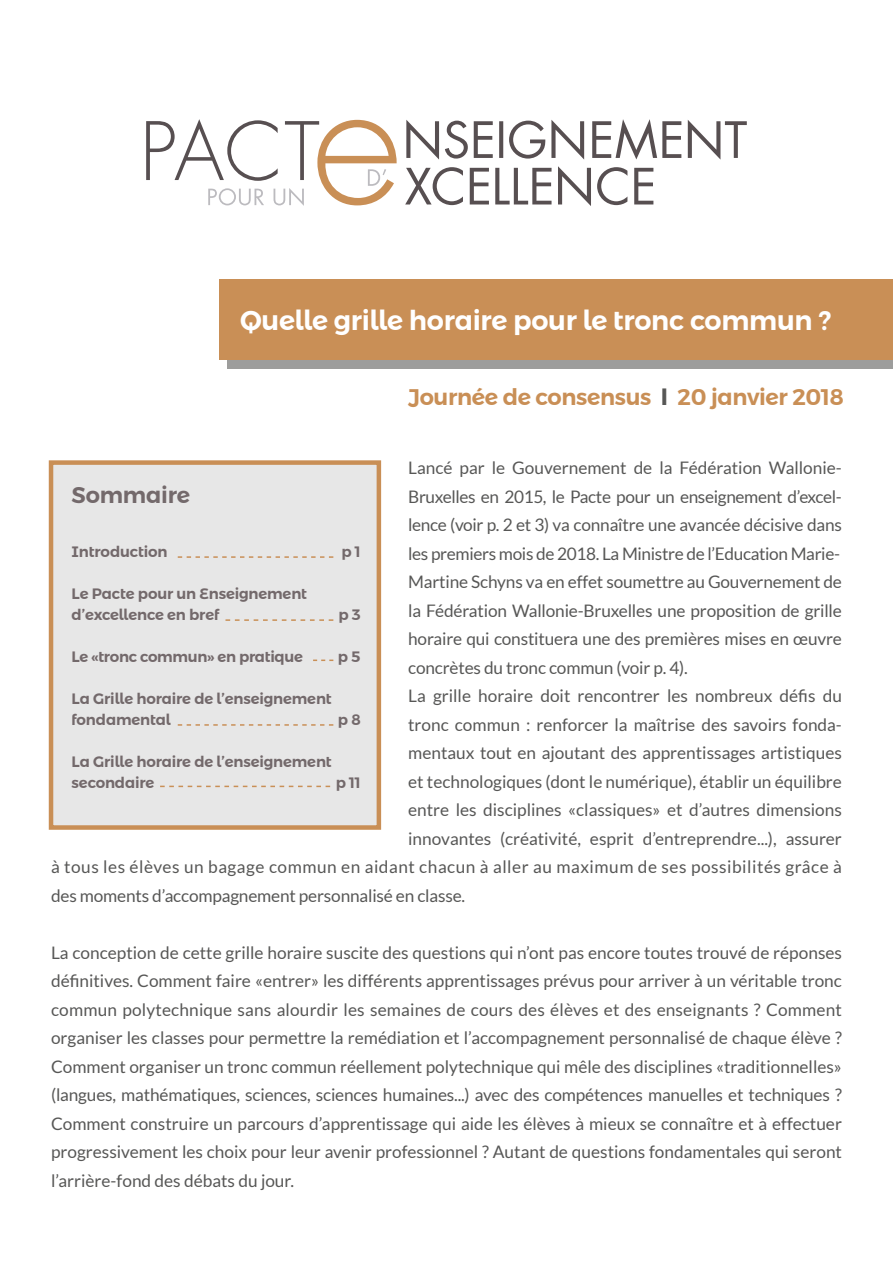
<style>
.page{position:relative;width:893px;height:1263px;background:#fff}
.page>*{position:absolute;margin:0;border:0;box-sizing:border-box;transform-origin:0 0}
.t1{font:600 27px "Montserrat Alternates";letter-spacing:-.01em;color:#fff}
.t2{font:600 22.5px "Montserrat Alternates";letter-spacing:-.015em;color:#c98f56}
.t3{font:600 22.5px "Montserrat Alternates";letter-spacing:-.01em;color:#73696b}
.t4{font:17.25px/28.5px "Lato";color:#575756;text-align:justify}
.t5{font:17.25px "Lato";letter-spacing:-.02em;color:#575756}
.t6{font:17.25px "Lato";letter-spacing:.03em;color:#575756}
.t7{font:600 15px/21px "Montserrat Alternates";letter-spacing:-.01em;color:#73696b}
.s1{font-family:"Lato";font-weight:900;color:#575756}
</style>
<div class="page">
<div style="left:228px;top:288px;width:665px;height:80px;background:#9d9d9c"></div>
<div style="left:219px;top:279px;width:674px;height:80px;background:#c98f56"></div>
<svg style="left:406px;top:119px;width:341px;height:41px"></svg>
<svg style="left:405px;top:166px;width:248px;height:40px"></svg>
<svg style="left:146px;top:119px;width:251px;height:87px"></svg>
<div style="left:49px;top:460px;width:332px;height:370px;background:#e7e7e7;border:4px solid #c98f56"></div>
<svg style="left:178px;top:556px;width:155px;height:2px"></svg>
<svg style="left:225px;top:619px;width:108px;height:2px"></svg>
<svg style="left:313px;top:659px;width:20px;height:2px"></svg>
<svg style="left:178px;top:724px;width:155px;height:2px"></svg>
<svg style="left:160px;top:786px;width:170px;height:1px"></svg>
<h1 class="t1" style="left:240px;top:299px;width:592px">Quelle grille horaire pour le tronc commun ?</h1>
<h2 class="t2" style="left:408px;top:379px;width:437px">Journée de consensus <span class="s1">I</span> 20 janvier 2018</h2>
<p class="t4" style="left:408px;top:454px;width:435px">Lancé par le Gouvernement de la Fédération Wallonie-</p>
<p class="t5" style="left:408px;top:487px;width:435px">Bruxelles en 2015, le Pacte pour un enseignement d’excel-</p>
<p class="t4" style="left:408px;top:511px;width:435px">lence (voir p. 2 et 3) va connaître une avancée décisive dans</p>
<p class="t5" style="left:408px;top:544px;width:433px">les premiers mois de 2018. La Ministre de l’Education Marie-</p>
<p class="t4" style="left:408px;top:568px;width:435px">Martine Schyns va en effet soumettre au Gouvernement de</p>
<p class="t4" style="left:408px;top:596px;width:435px">la Fédération Wallonie-Bruxelles une proposition de grille</p>
<p class="t4" style="left:408px;top:625px;width:435px">horaire qui constituera une des premières mises en œuvre</p>
<p class="t4" style="left:408px;top:653px;width:281px">concrètes du tronc commun (voir p. 4).</p>
<p class="t4" style="left:408px;top:682px;width:435px">La grille horaire doit rencontrer les nombreux défis du</p>
<p class="t4" style="left:408px;top:710px;width:435px">tronc commun : renforcer la maîtrise des savoirs fonda-</p>
<p class="t4" style="left:408px;top:739px;width:435px">mentaux tout en ajoutant des apprentissages artistiques</p>
<p class="t4" style="left:408px;top:767px;width:435px">et technologiques (dont le numérique), établir un équilibre</p>
<p class="t4" style="left:408px;top:796px;width:435px">entre les disciplines «classiques» et d’autres dimensions</p>
<p class="t4" style="left:408px;top:824px;width:435px">innovantes (créativité, esprit d’entreprendre...), assurer</p>
<p class="t6" style="left:51px;top:857px;width:792px">à tous les élèves un bagage commun en aidant chacun à aller au maximum de ses possibilités grâce à</p>
<p class="t4" style="left:51px;top:881px;width:416px">des moments d’accompagnement personnalisé en classe.</p>
<h2 class="t3" style="left:72px;top:478px;width:120px">Sommaire</h2>
<p class="t7" style="left:72px;top:542px;width:97px">Introduction</p>
<p class="t7" style="left:341px;top:542px;width:21px">p 1</p>
<p class="t7" style="left:72px;top:584px;width:237px">Le Pacte pour un Enseignement d’excellence en bref</p>
<p class="t7" style="left:338px;top:605px;width:24px">p 3</p>
<p class="t7" style="left:72px;top:647px;width:233px">Le «tronc commun» en pratique</p>
<p class="t7" style="left:338px;top:647px;width:24px">p 5</p>
<p class="t7" style="left:72px;top:689px;width:262px">La Grille horaire de l’enseignement fondamental</p>
<p class="t7" style="left:338px;top:710px;width:24px">p 8</p>
<p class="t7" style="left:72px;top:752px;width:262px">La Grille horaire de l’enseignement secondaire</p>
<p class="t7" style="left:336px;top:773px;width:27px">p 11</p>
<p class="t4" style="left:51px;top:938px;width:792px">La conception de cette grille horaire suscite des questions qui n’ont pas encore toutes trouvé de réponses définitives. Comment faire «entrer» les différents apprentissages prévus pour arriver à un véritable tronc commun polytechnique sans alourdir les semaines de cours des élèves et des enseignants ? Comment organiser les classes pour permettre la remédiation et l’accompagnement personnalisé de chaque élève ?<br>Comment organiser un tronc commun réellement polytechnique qui mêle des disciplines «traditionnelles» (langues, mathématiques, sciences, sciences humaines...) avec des compétences manuelles et techniques ?<br>Comment construire un parcours d’apprentissage qui aide les élèves à mieux se connaître et à effectuer progressivement les choix pour leur avenir professionnel ? Autant de questions fondamentales qui seront l’arrière-fond des débats du jour.</p>
</div>
